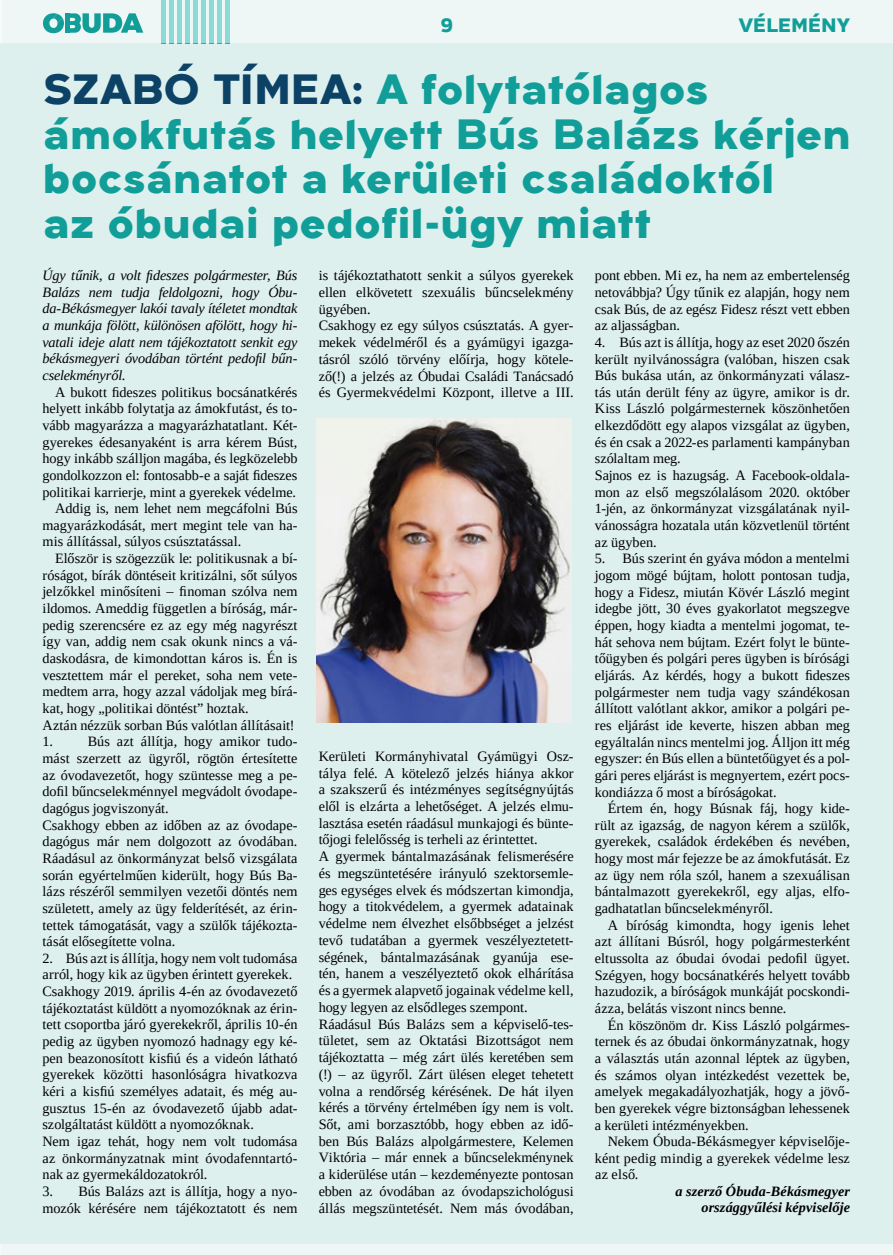
<style>
.page{position:relative;width:893px;height:1255px;background:#fff}
.page>*{position:absolute;margin:0;border:0;box-sizing:border-box;transform-origin:0 0}
.t1{font:800 42.3px/44.5px "Arkibal Display";letter-spacing:-.01em;color:#119e99}
.t2{font:800 19.5px "Arkibal Display";letter-spacing:-.015em;color:#119e99}
.t3{font:14.25px/16.6px "Liberation Serif";color:#000}
.t4{font:italic 14.25px/16.6px "Liberation Serif";letter-spacing:-.01em;color:#000;text-align:justify}
.t5{font:italic 700 14.25px/16.6px "Liberation Serif";letter-spacing:.005em;color:#000;text-align:right}
.s1{color:#0b4265}
</style>
<div class="page">
<div style="left:0;top:0;width:893px;height:1254px;background:#def0ee"></div>
<div style="left:0;top:0;width:893px;height:43px;background:#eef7f6"></div>
<svg style="left:43px;top:13px;width:100px;height:20px"></svg>
<div style="left:65px;top:13px;width:5px;height:20px;background:#119e99"></div>
<div style="left:1px;top:1244px;width:892px;height:10px;background:#eef7f6"></div>
<img style="left:317px;top:418px;width:255px;height:304px">
<h2 class="t2" style="left:440px;top:10px;width:14px">9</h2>
<h2 class="t2" style="left:738px;top:10px;width:114px">VÉLEMÉNY</h2>
<h1 class="t1" style="left:43px;top:65px;width:810px"><span class="s1">SZABÓ TÍMEA:</span> A folytatólagos ámokfutás helyett Bús Balázs kérjen bocsánatot a kerületi családoktól<br>az óbudai pedofil-ügy miatt</h1>
<p class="t4" style="left:43px;top:267px;width:256px">Úgy tűnik, a volt fideszes polgármester, Bús Balázs nem tudja feldolgozni, hogy Óbu&shy;da-Békásmegyer lakói tavaly ítéletet mondtak a munkája fölött, különösen afölött, hogy hi&shy;vatali ideje alatt nem tájékoztatott senkit egy békásmegyeri óvodában történt pedofil bűn&shy;cselekményről.</p>
<p class="t3" style="left:55px;top:383px;width:244px">A bukott fideszes politikus bocsánatkérés</p>
<p class="t3" style="left:43px;top:400px;width:256px">helyett inkább folytatja az ámokfutást, és to-</p>
<p class="t3" style="left:43px;top:417px;width:256px">vább magyarázza a magyarázhatatlant. Két-</p>
<p class="t3" style="left:43px;top:433px;width:256px">gyerekes édesanyaként is arra kérem Búst,</p>
<p class="t3" style="left:43px;top:450px;width:256px">hogy inkább szálljon magába, és legközelebb</p>
<p class="t3" style="left:43px;top:466px;width:256px">gondolkozzon el: fontosabb-e a saját fideszes</p>
<p class="t3" style="left:43px;top:483px;width:255px">politikai karrierje, mint a gyerekek védelme.</p>
<p class="t3" style="left:55px;top:500px;width:244px">Addig is, nem lehet nem megcáfolni Bús</p>
<p class="t3" style="left:43px;top:516px;width:256px">magyarázkodását, mert megint tele van ha-</p>
<p class="t3" style="left:43px;top:533px;width:200px">mis állítással, súlyos csúsztatással.</p>
<p class="t3" style="left:55px;top:550px;width:244px">Először is szögezzük le: politikusnak a bí-</p>
<p class="t3" style="left:43px;top:566px;width:256px">róságot, bírák döntéseit kritizálni, sőt súlyos</p>
<p class="t3" style="left:43px;top:583px;width:256px">jelzőkkel minősíteni – finoman szólva nem</p>
<p class="t3" style="left:43px;top:600px;width:256px">ildomos. Ameddig független a bíróság, már-</p>
<p class="t3" style="left:43px;top:616px;width:256px">pedig szerencsére ez az egy még nagyrészt</p>
<p class="t3" style="left:43px;top:633px;width:256px">így van, addig nem csak okunk nincs a vá-</p>
<p class="t3" style="left:43px;top:650px;width:256px">daskodásra, de kimondottan káros is. Én is</p>
<p class="t3" style="left:43px;top:666px;width:256px">vesztettem már el pereket, soha nem vete-</p>
<p class="t3" style="left:43px;top:683px;width:256px">medtem arra, hogy azzal vádoljak meg bírá-</p>
<p class="t3" style="left:43px;top:699px;width:208px">kat, hogy „politikai döntést” hoztak.</p>
<p class="t3" style="left:43px;top:716px;width:254px">Aztán nézzük sorban Bús valótlan állításait!</p>
<p class="t3" style="left:43px;top:733px;width:12px">1.</p>
<p class="t3" style="left:43px;top:733px;width:256px;text-indent:45px">Bús azt állítja, hogy amikor tudo&shy;mást szerzett az ügyről, rögtön értesítette az óvodavezetőt, hogy szüntesse meg a pe&shy;dofil bűncselekménnyel megvádolt óvodape&shy;dagógus jogviszonyát.<br>Csakhogy ebben az időben az az óvodape&shy;dagógus már nem dolgozott az óvodában.<br>Ráadásul az önkormányzat belső vizsgálata során egyértelműen kiderült, hogy Bús Ba&shy;lázs részéről semmilyen vezetői döntés nem született, amely az ügy felderítését, az érin&shy;tettek támogatását, vagy a szülők tájékozta&shy;tását elősegítette volna.</p>
<p class="t3" style="left:42px;top:949px;width:257px">2. Bús azt is állítja, hogy nem volt tudomása arról, hogy kik az ügyben érintett gyerekek.<br>Csakhogy 2019. április 4-én az óvodavezető tájékoztatást küldött a nyomozóknak az érin&shy;tett csoportba járó gyerekekről, április 10-én pedig az ügyben nyomozó hadnagy egy ké&shy;pen beazonosított kisfiú és a videón látható gyerekek közötti hasonlóságra hivatkozva kéri a kisfiú személyes adatait, és még au&shy;gusztus 15-én az óvodavezető újabb adat&shy;szolgáltatást küldött a nyomozóknak.<br>Nem igaz tehát, hogy nem volt tudomása az önkormányzatnak mint óvodafenntartó&shy;nak az gyermekáldozatokról.</p>
<p class="t3" style="left:42px;top:1182px;width:256px">3. Bús Balázs azt is állítja, hogy a nyo&shy;mozók kérésére nem tájékoztatott és nem</p>
<p class="t3" style="left:319px;top:267px;width:257px">is tájékoztathatott senkit a súlyos gyerekek ellen elkövetett szexuális bűncselekmény ügyében.<br>Csakhogy ez egy súlyos csúsztatás. A gyer&shy;mekek védelméről és a gyámügyi igazga&shy;tásról szóló törvény előírja, hogy kötele&shy;ző(!) a jelzés az Óbudai Családi Tanácsadó és Gyermekvédelmi Központ, illetve a III.</p>
<p class="t3" style="left:319px;top:747px;width:257px">Kerületi Kormányhivatal Gyámügyi Osz&shy;tálya felé. A kötelező jelzés hiánya akkor a szakszerű és intézményes segítségnyújtás elől is elzárta a lehetőséget. A jelzés elmu&shy;lasztása esetén ráadásul munkajogi és bünte&shy;tőjogi felelősség is terheli az érintettet.<br>A gyermek bántalmazásának felismerésére és megszüntetésére irányuló szektorsemle&shy;ges egységes elvek és módszertan kimondja, hogy a titokvédelem, a gyermek adatainak védelme nem élvezhet elsőbbséget a jelzést tevő tudatában a gyermek veszélyeztetett&shy;ségének, bántalmazásának gyanúja ese&shy;tén, hanem a veszélyeztető okok elhárítása és a gyermek alapvető jogainak védelme kell, hogy legyen az elsődleges szempont.<br>Ráadásul Bús Balázs sem a képviselő-tes&shy;tületet, sem az Oktatási Bizottságot nem tájékoztatta – még zárt ülés keretében sem (!) – az ügyről. Zárt ülésen eleget tehetett volna a rendőrség kérésének. De hát ilyen kérés a törvény értelmében így nem is volt.<br>Sőt, ami borzasztóbb, hogy ebben az idő&shy;ben Bús Balázs alpolgármestere, Kelemen Viktória – már ennek a bűncselekménynek a kiderülése után – kezdeményezte pontosan ebben az óvodában az óvodapszichológusi állás megszüntetését. Nem más óvodában,</p>
<p class="t3" style="left:595px;top:267px;width:256px;text-align:justify">pont ebben. Mi ez, ha nem az embertelenség netovábbja? Úgy tűnik ez alapján, hogy nem csak Bús, de az egész Fidesz részt vett ebben az aljasságban.</p>
<p class="t3" style="left:595px;top:334px;width:257px">4. Bús azt is állítja, hogy az eset 2020 őszén került nyilvánosságra (valóban, hiszen csak Bús bukása után, az önkormányzati válasz&shy;tás után derült fény az ügyre, amikor is dr.<br>Kiss László polgármesternek köszönhetően elkezdődött egy alapos vizsgálat az ügyben, és én csak a 2022-es parlamenti kampányban szólaltam meg.<br>Sajnos ez is hazugság. A Facebook-oldala&shy;mon az első megszólalásom 2020. október 1-jén, az önkormányzat vizsgálatának nyil&shy;vánosságra hozatala után közvetlenül történt az ügyben.</p>
<p class="t3" style="left:595px;top:550px;width:256px;text-align:justify">5. Bús szerint én gyáva módon a mentelmi jogom mögé bújtam, holott pontosan tudja, hogy a Fidesz, miután Kövér László megint idegbe jött, 30 éves gyakorlatot megszegve éppen, hogy kiadta a mentelmi jogomat, te&shy;hát sehova nem bújtam. Ezért folyt le bünte&shy;tőügyben és polgári peres ügyben is bírósági eljárás. Az kérdés, hogy a bukott fideszes polgármester nem tudja vagy szándékosan állított valótlant akkor, amikor a polgári pe&shy;res eljárást ide keverte, hiszen abban meg egyáltalán nincs mentelmi jog. Álljon itt még egyszer: én Bús ellen a büntetőügyet és a pol&shy;gári peres eljárást is megnyertem, ezért pocs&shy;kondiázza ő most a bíróságokat.</p>
<p class="t3" style="left:595px;top:800px;width:256px;text-align:justify;text-indent:13px">Értem én, hogy Búsnak fáj, hogy kide&shy;rült az igazság, de nagyon kérem a szülők, gyerekek, családok érdekében és nevében, hogy most már fejezze be az ámokfutását. Ez az ügy nem róla szól, hanem a szexuálisan bántalmazott gyerekekről, egy aljas, elfo&shy;gadhatatlan bűncselekményről.</p>
<p class="t3" style="left:595px;top:916px;width:256px;text-align:justify;text-indent:13px">A bíróság kimondta, hogy igenis lehet azt állítani Búsról, hogy polgármesterként eltussolta az óbudai óvodai pedofil ügyet.<br>Szégyen, hogy bocsánatkérés helyett tovább hazudozik, a bíróságok munkáját pocskondi&shy;ázza, belátás viszont nincs benne.</p>
<p class="t3" style="left:595px;top:1016px;width:256px;text-align:justify;text-indent:13px">Én köszönöm dr. Kiss László polgármes&shy;ternek és az óbudai önkormányzatnak, hogy a választás után azonnal léptek az ügyben, és számos olyan intézkedést vezettek be, amelyek megakadályozhatják, hogy a jövő&shy;ben gyerekek végre biztonságban lehessenek a kerületi intézményekben.</p>
<p class="t3" style="left:595px;top:1133px;width:256px;text-align:justify;text-indent:13px">Nekem Óbuda-Békásmegyer képviselője&shy;ként pedig mindig a gyerekek védelme lesz az első.</p>
<p class="t5" style="left:675px;top:1182px;width:176px">a szerző Óbuda-Békásmegyer országgyűlési képviselője</p>
</div>
